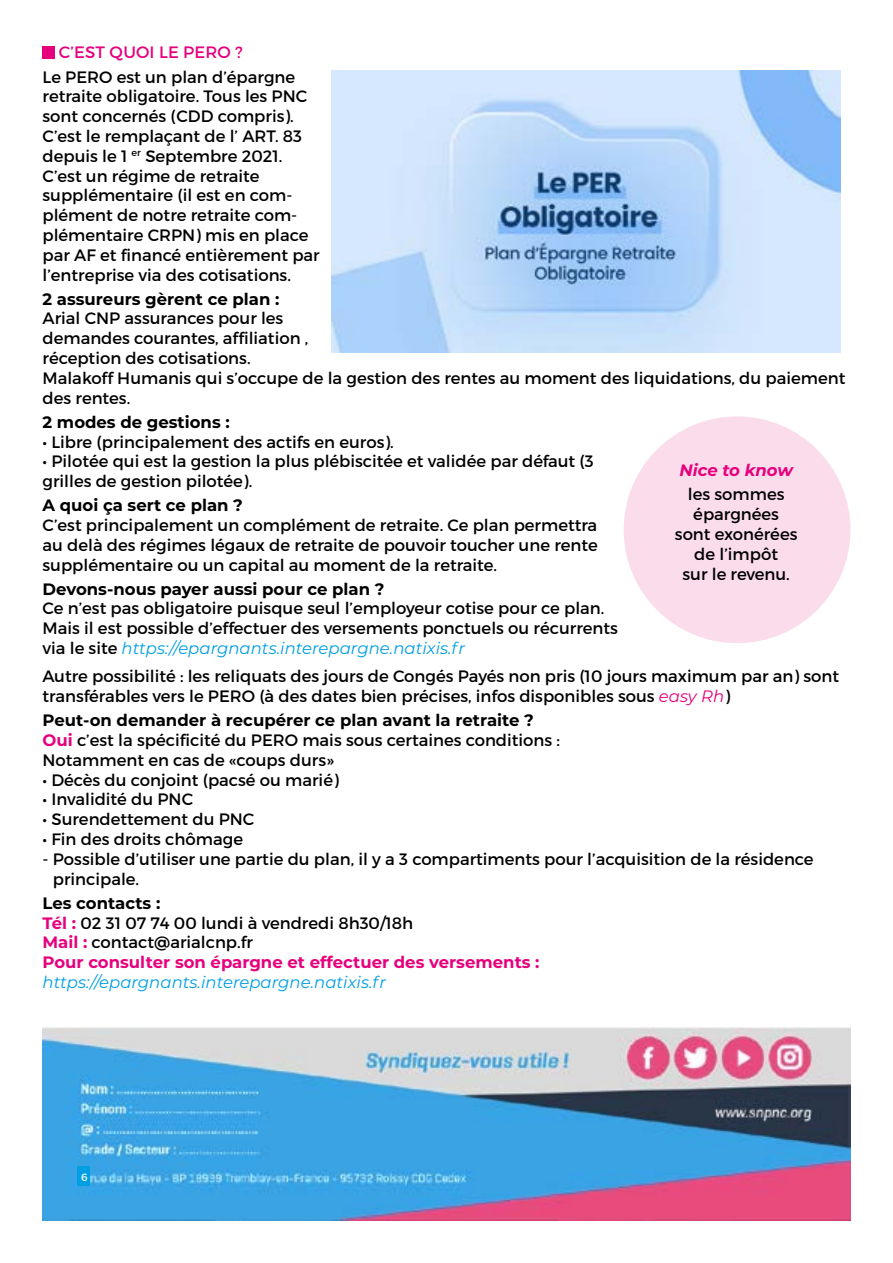
<style>
.page{position:relative;width:893px;height:1263px;background:#fff}
.page>*{position:absolute;margin:0;border:0;box-sizing:border-box;transform-origin:0 0}
.t1{font:16.5px/19.8px "Montserrat";color:#000}
.t2{font:700 16.5px/19.8px "Montserrat";color:#e6007d}
.t3{font:700 16.5px "Montserrat";color:#000}
.t4{font:italic 16.5px "Montserrat";color:#009fe3}
.t5{font:16.5px "Montserrat";letter-spacing:.01em;color:#e6007d}
.t6{font:italic 700 16.5px "Montserrat";letter-spacing:-.005em;color:#e6007d}
.t7{font:10.5px "Montserrat";color:#fff}
.s1{font-style:italic;color:#009fe3}
.s2{font-style:italic;color:#e6007d}
.s3{font-weight:700}
.s4{font-weight:700;color:#e6007d}
.s5{color:#000}
.s6{font-weight:400;color:#000}
</style>
<div class="page">
<div style="left:43px;top:46px;width:12px;height:12px;background:#e6007d"></div>
<div style="left:624px;top:416px;width:226px;height:227px;background:#fadceb;border-radius:50%"></div>
<img style="left:43px;top:1028px;width:807px;height:192px">
<div style="left:77px;top:1167px;width:13px;height:19px;background:#009fe3"></div>
<img style="left:332px;top:70px;width:509px;height:283px">
<p class="t5" style="left:59px;top:43px;width:185px">C’EST QUOI LE PERO ?</p>
<p class="t1" style="left:43px;top:67px;width:279px">Le PERO est un plan d’épargne retraite obligatoire. Tous les PNC sont concernés (CDD compris).<br>C’est le remplaçant de l’ ART. 83 depuis le 1 <sup>er</sup> Septembre 2021.<br>C’est un régime de retraite supplémentaire (il est en com&shy;plément de notre retraite com&shy;plémentaire CRPN) mis en place par AF et financé entièrement par l’entreprise via des cotisations.</p>
<p class="t3" style="left:43px;top:287px;width:238px">2 assureurs gèrent ce plan :</p>
<p class="t1" style="left:43px;top:309px;width:804px">Arial CNP assurances pour les<br>demandes courantes, affiliation ,<br>réception des cotisations.<br>Malakoff Humanis qui s’occupe de la gestion des rentes au moment des liquidations, du paiement des rentes.</p>
<p class="t3" style="left:43px;top:410px;width:189px">2 modes de gestions :</p>
<p class="t1" style="left:43px;top:432px;width:353px">• Libre (principalement des actifs en euros).</p>
<p class="t1" style="left:43px;top:451px;width:553px">• Pilotée qui est la gestion la plus plébiscitée et validée par défaut (3 grilles de gestion pilotée).</p>
<p class="t3" style="left:43px;top:493px;width:202px">A quoi ça sert ce plan ?</p>
<p class="t1" style="left:43px;top:515px;width:557px;text-align:justify">C’est principalement un complément de retraite. Ce plan permettra au delà des régimes légaux de retraite de pouvoir toucher une rente supplémentaire ou un capital au moment de la retraite.</p>
<p class="t3" style="left:43px;top:577px;width:343px">Devons-nous payer aussi pour ce plan ?</p>
<p class="t1" style="left:43px;top:599px;width:577px">Ce n’est pas obligatoire puisque seul l’employeur cotise pour ce plan.<br>Mais il est possible d’effectuer des versements ponctuels ou récurrents via le site <span class="s1">https://epargnants.interepargne.natixis.fr</span></p>
<p class="t1" style="left:43px;top:666px;width:798px">Autre possibilité : les reliquats des jours de Congés Payés non pris (10 jours maximum par an) sont transférables vers le PERO (à des dates bien précises, infos disponibles sous <span class="s2">easy Rh</span>)</p>
<p class="t1" style="left:43px;top:710px;width:519px"><span class="s3">Peut-on demander à recupérer ce plan avant la retraite ?<br></span><span class="s4">Oui</span> c’est la spécificité du PERO mais sous certaines conditions :<br>Notamment en cas de «coups durs»</p>
<p class="t1" style="left:43px;top:770px;width:298px">• Décès du conjoint (pacsé ou marié)</p>
<p class="t1" style="left:43px;top:790px;width:152px">• Invalidité du PNC</p>
<p class="t1" style="left:43px;top:809px;width:213px">• Surendettement du PNC</p>
<p class="t1" style="left:43px;top:829px;width:202px">• Fin des droits chômage</p>
<p class="t1" style="left:53px;top:849px;width:762px;text-indent:-10px">- Possible d’utiliser une partie du plan, il y a 3 compartiments pour l’acquisition de la résidence principale.</p>
<p class="t2" style="left:43px;top:892px;width:499px"><span class="s5">Les contacts :<br></span>Tél : <span class="s6">02 31 07 74 00 lundi à vendredi 8h30/18h<br></span>Mail : <span class="s6">contact@arialcnp.fr<br></span>Pour consulter son épargne et effectuer des versements :</p>
<p class="t4" style="left:43px;top:971px;width:345px">https://epargnants.interepargne.natixis.fr</p>
<p class="t6" style="left:679px;top:458px;width:115px">Nice to know</p>
<p class="t1" style="left:675px;top:484px;width:124px;text-align:center">les sommes épargnées sont exonérées de l’impôt<br>sur le revenu.</p>
<p class="t7" style="left:81px;top:1171px;width:8px">6</p>
</div>
